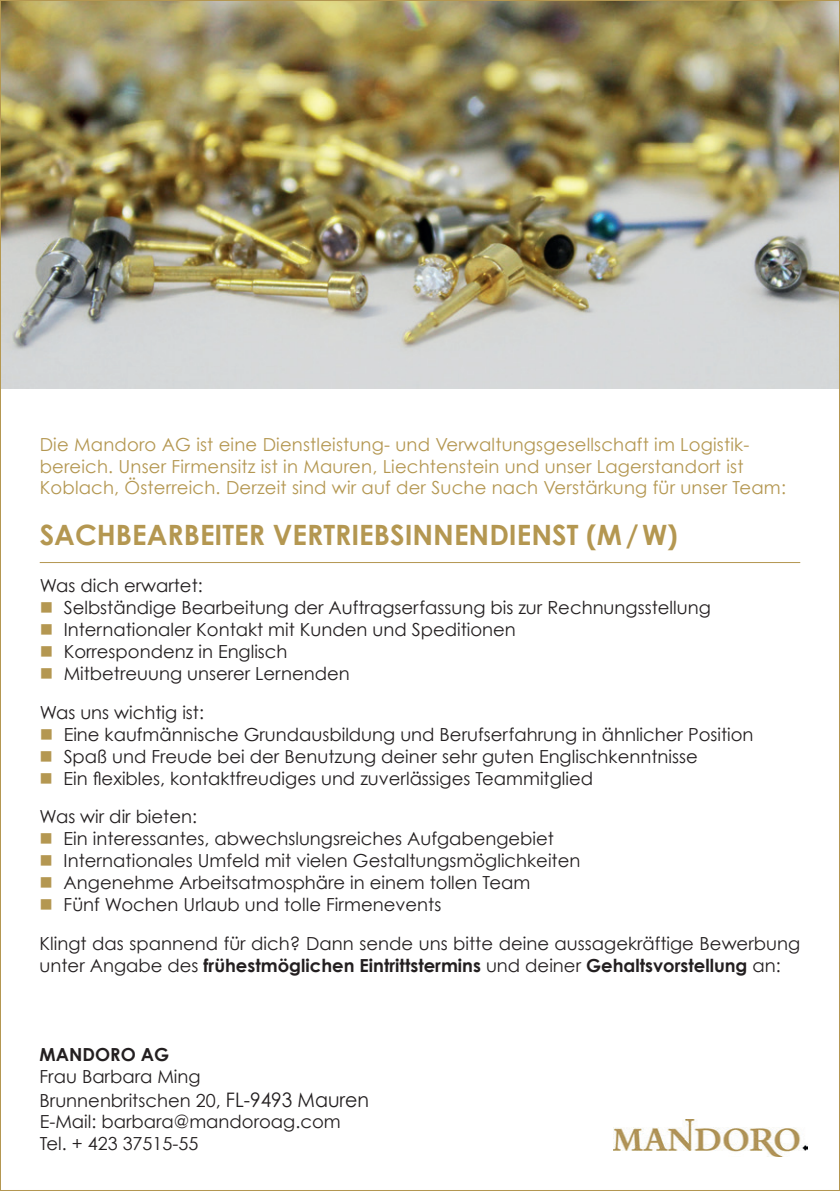
<style>
.page{position:relative;width:840px;height:1191px;background:#fff}
.page>*{position:absolute;margin:0;border:0;box-sizing:border-box;transform-origin:0 0}
.t1{font:700 28px "Century Gothic";color:#b49751}
.t2{font:18px/22px "Century Gothic";color:#231f20}
.t3{font:18px/21.6px "Century Gothic";letter-spacing:.01em;color:#b49751}
.t4{font:700 18px "Century Gothic";color:#231f20}
.s1{font-weight:700}
.s2{font-size:20px}
</style>
<div class="page">
<img style="left:613px;top:1119px;width:194px;height:37px">
<img style="left:2px;top:2px;width:835px;height:386px">
<hr style="left:40px;top:562px;width:759px;height:1px;background:#b49751">
<p class="t3" style="left:40px;top:433px;width:747px">Die Mandoro AG ist eine Dienstleistung- und Verwaltungsgesellschaft im Logistik&shy;bereich. Unser Firmensitz ist in Mauren, Liechtenstein und unser Lagerstandort ist<br>Koblach, Österreich. Derzeit sind wir auf der Suche nach Verstärkung für unser Team:</p>
<h1 class="t1" style="left:40px;top:517px;width:639px">SACHBEARBEITER VERTRIEBSINNENDIENST (M/W)</h1>
<p class="t2" style="left:64px;top:574px;width:648px;text-indent:-24px">Was dich erwartet:<br>Selbständige Bearbeitung der Auftragserfassung bis zur Rechnungsstellung Internationaler Kontakt mit Kunden und Speditionen<br>Korrespondenz in Englisch<br>Mitbetreuung unserer Lernenden</p>
<p class="t2" style="left:64px;top:701px;width:691px;text-indent:-24px">Was uns wichtig ist:<br>Eine kaufmännische Grundausbildung und Berufserfahrung in ähnlicher Position Spaß und Freude bei der Benutzung deiner sehr guten Englischkenntnisse<br>Ein flexibles, kontaktfreudiges und zuverlässiges Teammitglied</p>
<p class="t2" style="left:64px;top:805px;width:518px;text-indent:-24px">Was wir dir bieten:<br>Ein interessantes, abwechslungsreiches Aufgabengebiet Internationales Umfeld mit vielen Gestaltungsmöglichkeiten Angenehme Arbeitsatmosphäre in einem tollen Team<br>Fünf Wochen Urlaub und tolle Firmenevents</p>
<p class="t2" style="left:40px;top:932px;width:761px">Klingt das spannend für dich? Dann sende uns bitte deine aussagekräftige Bewerbung unter Angabe des <span class="s1">frühestmöglichen Eintrittstermins</span> und deiner <span class="s1">Gehaltsvorstellung</span> an:</p>
<p class="t4" style="left:40px;top:1043px;width:131px">MANDORO AG</p>
<p class="t2" style="left:40px;top:1064px;width:331px;line-height:24px">Frau Barbara Ming<br>Brunnenbritschen 20, <span class="s2">FL-9493 Mauren</span></p>
<p class="t2" style="left:40px;top:1110px;width:302px">E-Mail: barbara@mandoroag.com<br>Tel. + 423 37515-55</p>
</div>
